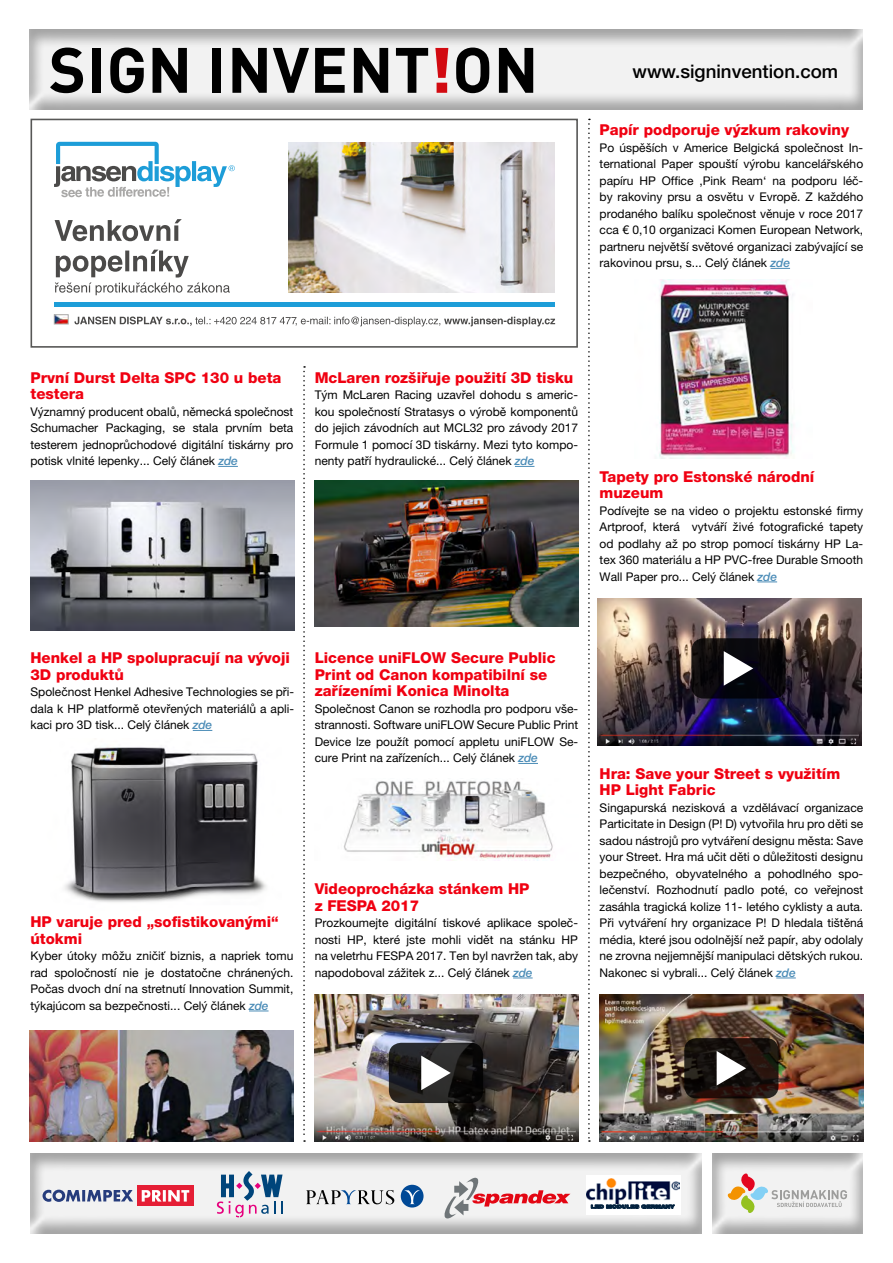
<style>
.page{position:relative;width:893px;height:1263px;background:#fff}
.page>*{position:absolute;margin:0;border:0;box-sizing:border-box;transform-origin:0 0}
.t1{font:700 63px "DIN Pro";letter-spacing:.01em;color:#000}
.t2{font:500 18.75px "Helvetica Neue LT Pro";color:#000}
.t3{font:800 15px/16.5px "Helvetica Neue LT Pro";color:#f00011}
.t4{font:12px/16.5px "Helvetica Neue LT Pro";color:#000;text-align:justify}
.t5{font:4.8px "Swis 721 Blk Ex BT";color:#00203d}
.s1{font-weight:900;color:#d20a11}
.s2{font-weight:500;font-style:italic;color:#4b8cb7}
</style>
<div class="page">
<svg style="left:303px;top:366px;width:2px;height:775px"></svg>
<div style="left:17px;top:18px;width:858px;height:94px;background:#000;opacity:.33"></div>
<div style="left:18px;top:1141px;width:696px;height:95px;background:#000;opacity:.33"></div>
<div style="left:698px;top:1141px;width:178px;height:95px;background:#000;opacity:.33"></div>
<svg style="left:444px;top:1177px;width:126px;height:41px"></svg>
<svg style="left:217px;top:1171px;width:66px;height:46px"></svg>
<svg style="left:722px;top:1168px;width:125px;height:50px"></svg>
<svg style="left:43px;top:1189px;width:90px;height:13px"></svg>
<div style="left:137px;top:1185px;width:56px;height:21px;background:#e51e35"></div>
<svg style="left:142px;top:1190px;width:47px;height:11px"></svg>
<div style="left:401px;top:1185px;width:23px;height:22px;background:#004996;border-radius:50%"></div>
<svg style="left:306px;top:1190px;width:88px;height:15px"></svg>
<svg style="left:404px;top:1190px;width:16px;height:14px"></svg>
<svg style="left:586px;top:1176px;width:94px;height:39px"></svg>
<img style="left:587px;top:1178px;width:93px;height:25px">
<svg style="left:591px;top:1205px;width:83px;height:3px"></svg>
<svg style="left:218px;top:466px;width:20px;height:1px"></svg>
<img style="left:31px;top:481px;width:263px;height:149px">
<svg style="left:193px;top:730px;width:19px;height:1px"></svg>
<img style="left:64px;top:747px;width:203px;height:155px">
<svg style="left:249px;top:1011px;width:20px;height:1px"></svg>
<img style="left:30px;top:1031px;width:263px;height:111px">
<svg style="left:515px;top:466px;width:19px;height:1px"></svg>
<img style="left:315px;top:481px;width:263px;height:146px">
<svg style="left:518px;top:763px;width:20px;height:1px"></svg>
<img style="left:344px;top:780px;width:209px;height:80px">
<svg style="left:513px;top:978px;width:20px;height:1px"></svg>
<img style="left:315px;top:995px;width:263px;height:147px">
<svg style="left:389px;top:1043px;width:94px;height:60px;background:#1b1a1a"></svg>
<svg style="left:421px;top:1055px;width:30px;height:35px"></svg>
<svg style="left:770px;top:268px;width:20px;height:1px"></svg>
<img style="left:659px;top:280px;width:135px;height:178px">
<svg style="left:758px;top:582px;width:19px;height:1px"></svg>
<img style="left:597px;top:598px;width:264px;height:148px">
<svg style="left:691px;top:638px;width:95px;height:60px;background:#0c0a0e"></svg>
<svg style="left:724px;top:651px;width:29px;height:35px"></svg>
<svg style="left:776px;top:978px;width:20px;height:1px"></svg>
<img style="left:600px;top:995px;width:263px;height:146px">
<svg style="left:684px;top:1038px;width:94px;height:60px;background:#1d130e"></svg>
<svg style="left:717px;top:1051px;width:29px;height:34px"></svg>
<svg style="left:54px;top:142px;width:181px;height:55px"></svg>
<svg style="left:55px;top:250px;width:175px;height:45px"></svg>
<svg style="left:55px;top:219px;width:127px;height:22px"></svg>
<img style="left:289px;top:142px;width:265px;height:150px">
<div style="left:54px;top:302px;width:500px;height:5px;background:#1d9dd8"></div>
<svg style="left:74px;top:317px;width:481px;height:9px"></svg>
<img style="left:56px;top:316px;width:10px;height:6px">
<div style="left:54px;top:314px;width:14px;height:10px;border:1px solid #a9a8a7"></div>
<svg style="left:587px;top:119px;width:3px;height:1023px"></svg>
<div style="left:31px;top:119px;width:547px;height:229px;border:2px solid #575756"></div>
<h1 class="t1" style="left:49px;top:27px;width:491px">SIGN INVENT<span class="s1">!</span>ON</h1>
<h2 class="t2" style="left:632px;top:60px;width:207px">www.signinvention.com</h2>
<p class="t3" style="left:600px;top:122px;width:251px">Papír podporuje výzkum rakoviny</p>
<p class="t4" style="left:600px;top:139px;width:265px">Po úspěších v Americe Belgická společnost In&shy;ternational Paper spouští výrobu kancelářského papíru HP Office ‚Pink Ream‘ na podporu léč&shy;by rakoviny prsu a osvětu v Evropě. Z každého prodaného balíku společnost věnuje v roce 2017 cca € 0,10 organizaci Komen European Network, partneru největší světové organizaci zabývající se rakovinou prsu, s... Celý článek <span class="s2">zde</span></p>
<p class="t3" style="left:31px;top:369px;width:252px">První Durst Delta SPC 130 u beta testera</p>
<p class="t4" style="left:31px;top:403px;width:264px">Významný producent obalů, německá společnost Schumacher Packaging, se stala prvním beta testerem jednoprůchodové digitální tiskárny pro potisk vlnité lepenky... Celý článek <span class="s2">zde</span></p>
<p class="t3" style="left:315px;top:369px;width:260px">McLaren rozšiřuje použití 3D tisku</p>
<p class="t4" style="left:315px;top:386px;width:265px">Tým McLaren Racing uzavřel dohodu s americ&shy;kou společností Stratasys o výrobě komponentů do jejich závodních aut MCL32 pro závody 2017<br>Formule 1 pomocí 3D tiskárny. Mezi tyto kompo&shy;nenty patří hydraulické... Celý článek <span class="s2">zde</span></p>
<p class="t3" style="left:600px;top:468px;width:216px">Tapety pro Estonské národní muzeum</p>
<p class="t4" style="left:600px;top:502px;width:265px">Podívejte se na video o projektu estonské firmy Artproof, která vytváří živé fotografické tapety od podlahy až po strop pomocí tiskárny HP La&shy;tex 360 materiálu a HP PVC-free Durable Smooth Wall Paper pro... Celý článek <span class="s2">zde</span></p>
<p class="t3" style="left:31px;top:650px;width:261px">Henkel a HP spolupracují na vývoji<br>3D produktů</p>
<p class="t4" style="left:31px;top:683px;width:265px">Společnost Henkel Adhesive Technologies se při&shy;dala k HP platformě otevřených materiálů a apli&shy;kaci pro 3D tisk... Celý článek <span class="s2">zde</span></p>
<p class="t3" style="left:315px;top:650px;width:242px">Licence uniFLOW Secure Public<br>Print od Canon kompatibilní se zařízeními Konica Minolta</p>
<p class="t4" style="left:315px;top:700px;width:265px">Společnost Canon se rozhodla pro podporu vše&shy;strannosti. Software uniFLOW Secure Public Print Device lze použít pomocí appletu uniFLOW Se&shy;cure Print na zařízeních... Celý článek <span class="s2">zde</span></p>
<p class="t3" style="left:31px;top:914px;width:250px">HP varuje pred „sofistikovanými“ útokmi</p>
<p class="t4" style="left:31px;top:947px;width:264px">Kyber útoky môžu zničiť biznis, a napriek tomu rad spoločností nie je dostatočne chránených.<br>Počas dvoch dní na stretnutí Innovation Summit, týkajúcom sa bezpečnosti... Celý článek <span class="s2">zde</span></p>
<p class="t3" style="left:315px;top:881px;width:216px">Videoprocházka stánkem HP z FESPA 2017</p>
<p class="t4" style="left:315px;top:914px;width:265px">Prozkoumejte digitální tiskové aplikace společ&shy;nosti HP, které jste mohli vidět na stánku HP na veletrhu FESPA 2017. Ten byl navržen tak, aby napodoboval zážitek z... Celý článek <span class="s2">zde</span></p>
<p class="t3" style="left:600px;top:765px;width:242px">Hra: Save your Street s využitím<br>HP Light Fabric</p>
<p class="t4" style="left:600px;top:799px;width:265px">Singapurská nezisková a vzdělávací organizace Particitate in Design (P! D) vytvořila hru pro děti se sadou nástrojů pro vytváření designu města: Save your Street. Hra má učit děti o důležitosti designu bezpečného, obyvatelného a pohodlného spo&shy;lečenství. Rozhodnutí padlo poté, co veřejnost zasáhla tragická kolize 11- letého cyklisty a auta.<br>Při vytváření hry organizace P! D hledala tištěná média, které jsou odolnější než papír, aby odolaly ne zrovna nejjemnější manipulaci dětských rukou.<br>Nakonec si vybrali... Celý článek <span class="s2">zde</span></p>
<p class="t5" style="left:591px;top:1204px;width:85px">LED MODULES GERMANY</p>
</div>
